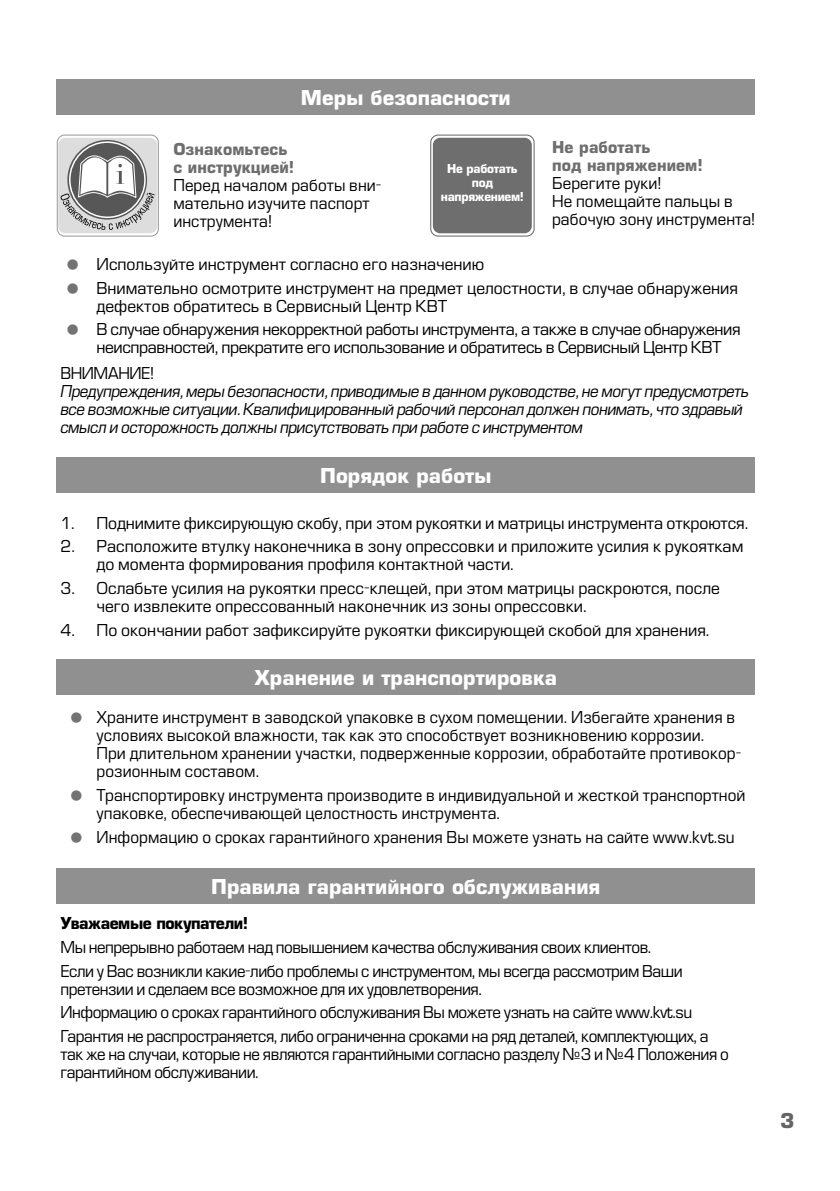
<style>
.page{position:relative;width:840px;height:1191px;background:#fff}
.page>*{position:absolute;margin:0;border:0;box-sizing:border-box;transform-origin:0 0}
.t1{font:700 20px "Europe";color:#fff}
.t2{font:700 20px "Europe";color:#646464}
.t3{font:16px/18px "Europe";color:#000}
.t4{font:16px/23.6px "Europe";letter-spacing:-.03em;color:#000}
.t5{font:italic 16px/18px "Europe";letter-spacing:-.03em;color:#000}
.t6{font:16px/18px "Europe";letter-spacing:-.025em;color:#000}
.t7{font:700 16px/18px "Europe";letter-spacing:.005em;color:#6e6e6e}
.t8{font:700 16px "Europe";letter-spacing:-.03em;color:#000}
.t9{font:700 12px/14px "Europe";letter-spacing:-.025em;color:#fff;text-align:center}
.s1{font-size:48px;color:#737373}
</style>
<div class="page">
<div style="left:57px;top:79px;width:697px;height:36px;background:#909090"></div>
<div style="left:432px;top:138px;width:99px;height:95px;background:#6e6e6e;border-radius:7px"></div>
<div style="left:430px;top:135px;width:104px;height:102px;border:1px solid #6e6e6e;border-radius:7px"></div>
<div style="left:58px;top:138px;width:99px;height:95px;background:#ddd;border-radius:7px"></div>
<div style="left:57px;top:135px;width:102px;height:102px;border:1px solid #9f9f9f;border-radius:7px"></div>
<svg style="left:67px;top:140px;width:80px;height:79px"></svg>
<svg style="left:60px;top:155px;width:95px;height:75px"></svg>
<div style="left:57px;top:457px;width:697px;height:35px;background:#909090"></div>
<div style="left:57px;top:659px;width:697px;height:35px;background:#909090"></div>
<div style="left:57px;top:869px;width:697px;height:35px;background:#909090"></div>
<p class="t1" style="left:301px;top:86px;width:211px">Меры безопасности</p>
<p class="t7" style="left:173px;top:140px;width:122px">Ознакомьтесь с инструкцией!</p>
<p class="t3" style="left:173px;top:176px;width:209px">Перед началом работы вни&shy;мательно изучите паспорт инструмента!</p>
<p class="t9" style="left:440px;top:162px;width:85px">Не работать под напряжением!</p>
<p class="t7" style="left:551px;top:139px;width:152px">Не работать<br>под напряжением!</p>
<p class="t3" style="left:551px;top:175px;width:205px">Берегите руки!<br>Не помещайте пальцы в рабочую зону инструмента!</p>
<p class="t3" style="left:57px;top:255px;width:429px"><span class="s1">•</span> Используйте инструмент согласно его назначению</p>
<p class="t3" style="left:96px;top:279px;width:642px;text-indent:-40px"><span class="s1">•</span> Внимательно осмотрите инструмент на предмет целостности, в случае обнаружения дефектов обратитесь в Сервисный Центр КВТ</p>
<p class="t6" style="left:96px;top:321px;width:645px;text-indent:-40px"><span class="s1">•</span> В случае обнаружения некорректной работы инструмента, а также в случае обнаружения неисправностей, прекратите его использование и обратитесь в Сервисный Центр КВТ</p>
<p class="t4" style="left:60px;top:361px;width:95px">ВНИМАНИЕ!</p>
<p class="t5" style="left:60px;top:382px;width:690px">Предупреждения, меры безопасности, приводимые в данном руководстве, не могут предусмотреть все возможные ситуации. Квалифицированный рабочий персонал должен понимать, что здравый смысл и осторожность должны присутствовать при работе с инструментом</p>
<p class="t1" style="left:320px;top:463px;width:173px">Порядок работы</p>
<p class="t3" style="left:60px;top:514px;width:689px">1. Поднимите фиксирующую скобу, при этом рукоятки и матрицы инструмента откроются.</p>
<p class="t3" style="left:96px;top:537px;width:648px;text-indent:-36px">2. Расположите втулку наконечника в зону опрессовки и приложите усилия к рукояткам до момента формирования профиля контактной части.</p>
<p class="t3" style="left:96px;top:579px;width:624px;text-indent:-36px">3. Ослабьте усилия на рукоятки пресс-клещей, при этом матрицы раскроются, после чего извлеките опрессованный наконечник из зоны опрессовки.</p>
<p class="t3" style="left:60px;top:621px;width:650px">4. По окончании работ зафиксируйте рукоятки фиксирующей скобой для хранения.</p>
<p class="t1" style="left:254px;top:665px;width:304px">Хранение и транспортировка</p>
<p class="t3" style="left:96px;top:708px;width:646px;text-indent:-36px"><span class="s1">•</span> Храните инструмент в заводской упаковке в сухом помещении. Избегайте хранения в условиях высокой влажности, так как это способствует возникновению коррозии.<br>При длительном хранении участки, подверженные коррозии, обработайте противокор&shy;розионным составом.</p>
<p class="t3" style="left:96px;top:786px;width:650px;text-indent:-36px"><span class="s1">•</span> Транспортировку инструмента производите в индивидуальной и жесткой транспортной упаковке, обеспечивающей целостность инструмента.</p>
<p class="t3" style="left:60px;top:828px;width:675px"><span class="s1">•</span> Информацию о сроках гарантийного хранения Вы можете узнать на сайте www.kvt.su</p>
<p class="t1" style="left:211px;top:875px;width:390px">Правила гарантийного обслуживания</p>
<p class="t8" style="left:60px;top:913px;width:189px">Уважаемые покупатели!</p>
<p class="t4" style="left:60px;top:935px;width:623px">Мы непрерывно работаем над повышением качества обслуживания своих клиентов.<br>Если у Вас возникли какие-либо проблемы с инструментом, мы всегда рассмотрим Ваши</p>
<p class="t4" style="left:60px;top:977px;width:649px">претензии и сделаем все возможное для их удовлетворения.<br>Информацию о сроках гарантийного обслуживания Вы можете узнать на сайте www.kvt.su<br>Гарантия не распространяется, либо ограниченна сроками на ряд деталей, комплектующих, а</p>
<p class="t4" style="left:60px;top:1045px;width:669px;line-height:18px">так же на случаи, которые не являются гарантийными согласно разделу №3 и №4 Положения о гарантийном обслуживании.</p>
<p class="t2" style="left:779px;top:1108px;width:16px">3</p>
</div>
